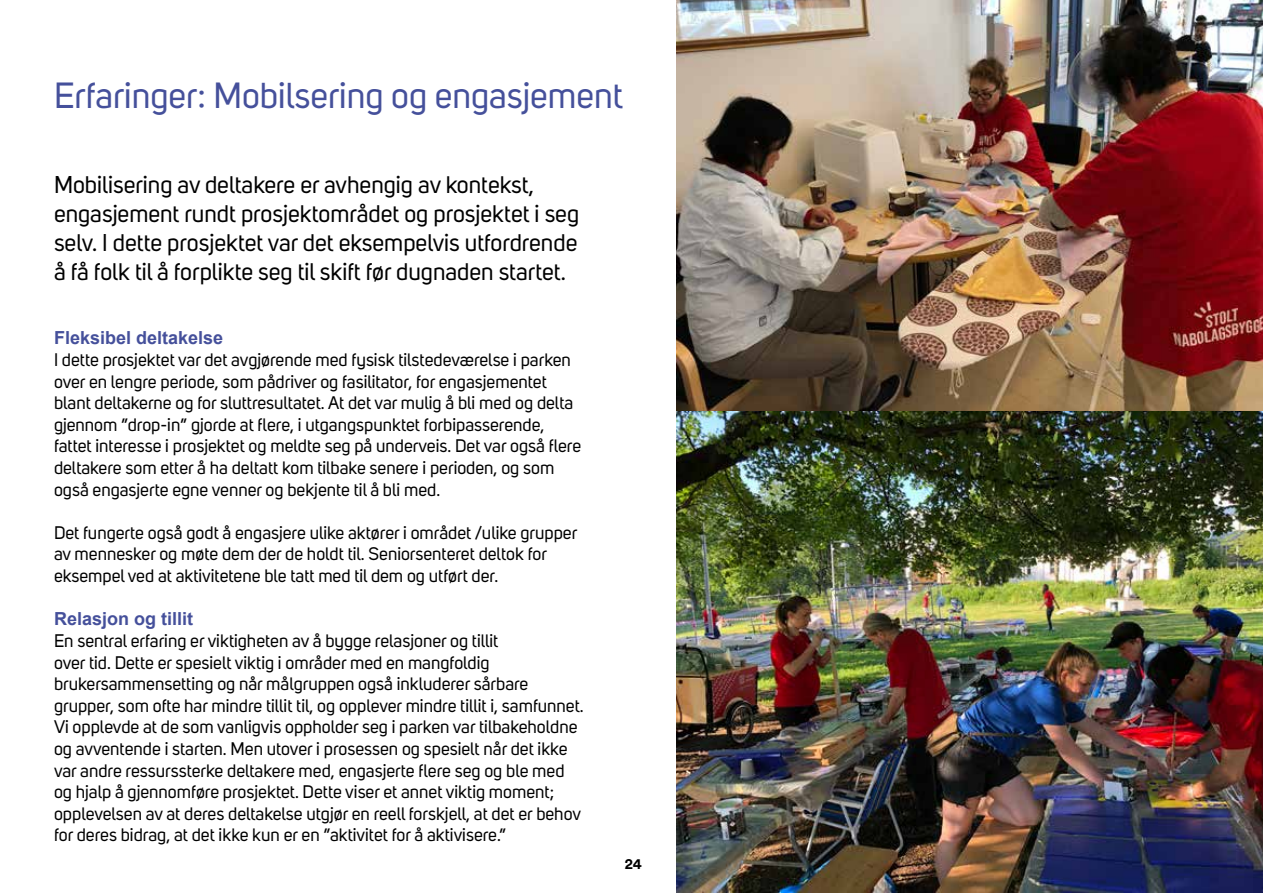
<style>
.page{position:relative;width:1263px;height:893px;background:#fff}
.page>*{position:absolute;margin:0;border:0;box-sizing:border-box;transform-origin:0 0}
.t1{font:36px "Uni Sans";color:#45509b}
.t2{font:24px/28.8px "Uni Sans";color:#000}
.t3{font:18px/21.6px "Uni Sans";color:#000}
.t4{font:700 18px "Arial";color:#45509b}
.t5{font:700 15px "Circular Pro";color:#000}
</style>
<div class="page">
<img style="left:676px;top:0;width:587px;height:893px">
<h1 class="t1" style="left:54px;top:75px;width:570px">Erfaringer: Mobilsering og engasjement</h1>
<h2 class="t2" style="left:54px;top:171px;width:527px">Mobilisering av deltakere er avhengig av kontekst, engasjement rundt prosjektområdet og prosjektet i seg selv. I dette prosjektet var det eksempelvis utfordrende å få folk til å forplikte seg til skift før dugnaden startet.</h2>
<p class="t4" style="left:54px;top:326px;width:171px">Fleksibel deltakelse</p>
<p class="t3" style="left:54px;top:349px;width:529px">I dette prosjektet var det avgjørende med fysisk tilstedeværelse i parken over en lengre periode, som pådriver og fasilitator, for engasjementet blant deltakerne og for sluttresultatet. At det var mulig å bli med og delta gjennom ”drop-in” gjorde at flere, i utgangspunktet forbipasserende, fattet interesse i prosjektet og meldte seg på underveis. Det var også flere deltakere som etter å ha deltatt kom tilbake senere i perioden, og som også engasjerte egne venner og bekjente til å bli med.</p>
<p class="t3" style="left:54px;top:522px;width:525px">Det fungerte også godt å engasjere ulike aktører i området /ulike grupper av mennesker og møte dem der de holdt til. Seniorsenteret deltok for eksempel ved at aktivitetene ble tatt med til dem og utført der.</p>
<p class="t4" style="left:54px;top:607px;width:141px">Relasjon og tillit</p>
<p class="t3" style="left:54px;top:630px;width:531px">En sentral erfaring er viktigheten av å bygge relasjoner og tillit<br>over tid. Dette er spesielt viktig i områder med en mangfoldig brukersammensetting og når målgruppen også inkluderer sårbare grupper, som ofte har mindre tillit til, og opplever mindre tillit i, samfunnet.<br>Vi opplevde at de som vanligvis oppholder seg i parken var tilbakeholdne og avventende i starten. Men utover i prosessen og spesielt når det ikke var andre ressurssterke deltakere med, engasjerte flere seg og ble med og hjalp å gjennomføre prosjektet. Dette viser et annet viktig moment; opplevelsen av at deres deltakelse utgjør en reell forskjell, at det er behov for deres bidrag, at det ikke kun er en ”aktivitet for å aktivisere.”</p>
<p class="t5" style="left:625px;top:853px;width:18px">24</p>
</div>
